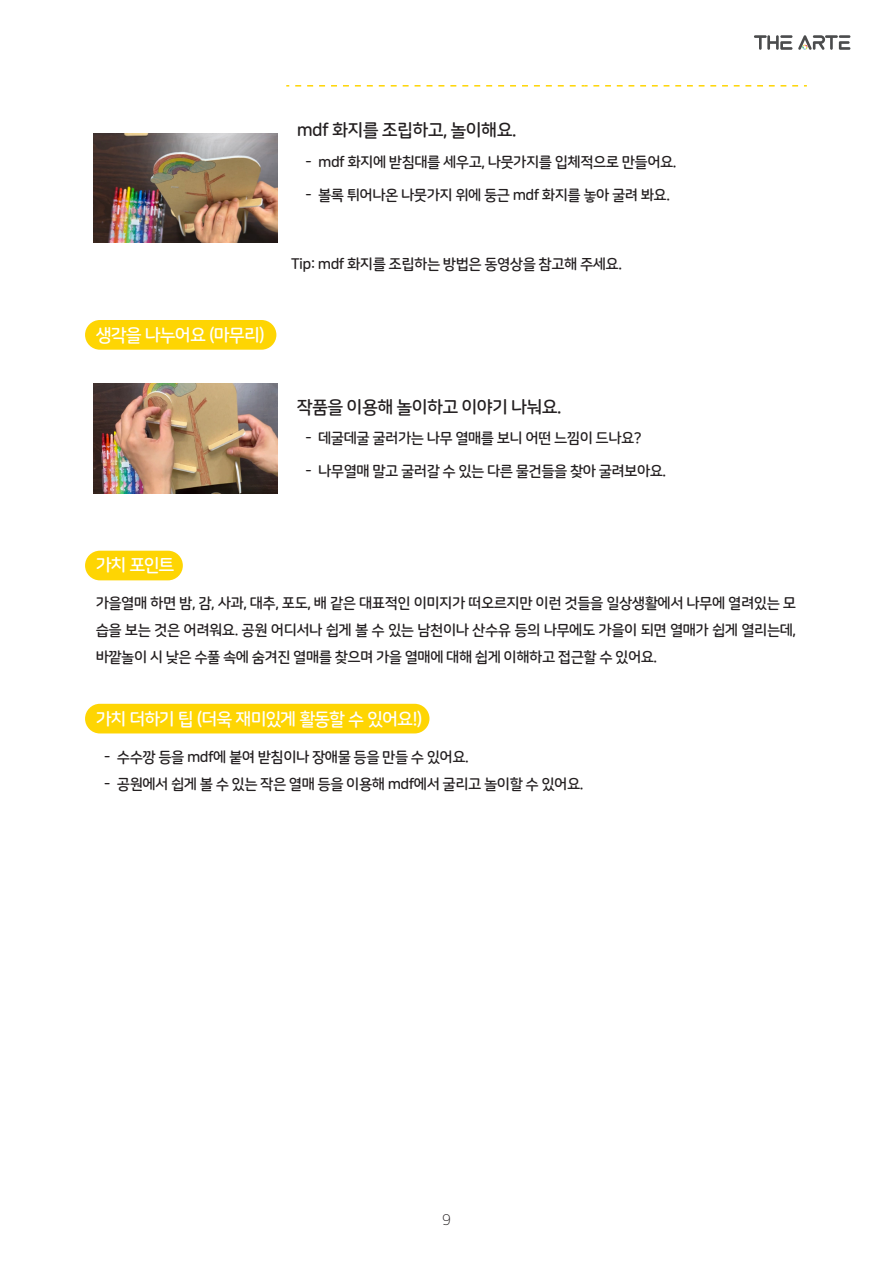
<style>
.page{position:relative;width:893px;height:1263px;background:#fff}
.page>*{position:absolute;margin:0;border:0;box-sizing:border-box;transform-origin:0 0}
.t1{font:18px "Nanum Square Round OTFB";letter-spacing:-.065em;color:#fff}
.t2{font:18px "Nanum Square Round OTFB";letter-spacing:-.04em;color:#231f20}
.t3{font:15px/27px "Nanum Square Round OTFB";letter-spacing:-.04em;color:#231f20;text-align:justify}
.t4{font:15px "Nanum Square Round OTFL";color:#231f20}
</style>
<div class="page">
<svg style="left:754px;top:35px;width:38px;height:15px"></svg>
<svg style="left:798px;top:35px;width:52px;height:15px"></svg>
<div style="left:85px;top:320px;width:191px;height:30px;background:#fed503;border-radius:15px"></div>
<div style="left:85px;top:704px;width:344px;height:29px;background:#fed503;border-radius:15px"></div>
<div style="left:85px;top:551px;width:98px;height:29px;background:#fed503;border-radius:15px"></div>
<svg style="left:295px;top:85px;width:512px;height:2px"></svg>
<img style="left:94px;top:133px;width:184px;height:110px">
<img style="left:94px;top:384px;width:184px;height:110px">
<p class="t2" style="left:297px;top:120px;width:221px">mdf 화지를 조립하고, 놀이해요.</p>
<p class="t3" style="left:305px;top:149px;width:373px">- mdf 화지에 받침대를 세우고, 나뭇가지를 입체적으로 만들어요.</p>
<p class="t3" style="left:305px;top:182px;width:366px">- 볼록 튀어나온 나뭇가지 위에 둥근 mdf 화지를 놓아 굴려 봐요.</p>
<p class="t1" style="left:96px;top:325px;width:171px">생각을 나누어요 (마무리)</p>
<p class="t3" style="left:291px;top:251px;width:332px">Tip: mdf 화지를 조립하는 방법은 동영상을 참고해 주세요.</p>
<p class="t2" style="left:297px;top:397px;width:266px">작품을 이용해 놀이하고 이야기 나눠요.</p>
<p class="t3" style="left:305px;top:425px;width:338px">- 데굴데굴 굴러가는 나무 열매를 보니 어떤 느낌이 드나요?</p>
<p class="t3" style="left:305px;top:458px;width:362px">- 나무열매 말고 굴러갈 수 있는 다른 물건들을 찾아 굴려보아요.</p>
<p class="t1" style="left:96px;top:555px;width:80px">가치 포인트</p>
<p class="t3" style="left:96px;top:590px;width:702px">가을열매 하면 밤, 감, 사과, 대추, 포도, 배 같은 대표적인 이미지가 떠오르지만 이런 것들을 일상생활에서 나무에 열려있는 모 습을 보는 것은 어려워요. 공원 어디서나 쉽게 볼 수 있는 남천이나 산수유 등의 나무에도 가을이 되면 열매가 쉽게 열리는데, 바깥놀이 시 낮은 수풀 속에 숨겨진 열매를 찾으며 가을 열매에 대해 쉽게 이해하고 접근할 수 있어요.</p>
<p class="t1" style="left:96px;top:709px;width:328px">가치 더하기 팁 (더욱 재미있게 활동할 수 있어요!)</p>
<p class="t3" style="left:104px;top:744px;width:366px">- 수수깡 등을 mdf에 붙여 받침이나 장애물 등을 만들 수 있어요.</p>
<p class="t3" style="left:104px;top:771px;width:481px">- 공원에서 쉽게 볼 수 있는 작은 열매 등을 이용해 mdf에서 굴리고 놀이할 수 있어요.</p>
<p class="t4" style="left:442px;top:1212px;width:10px">9</p>
</div>
